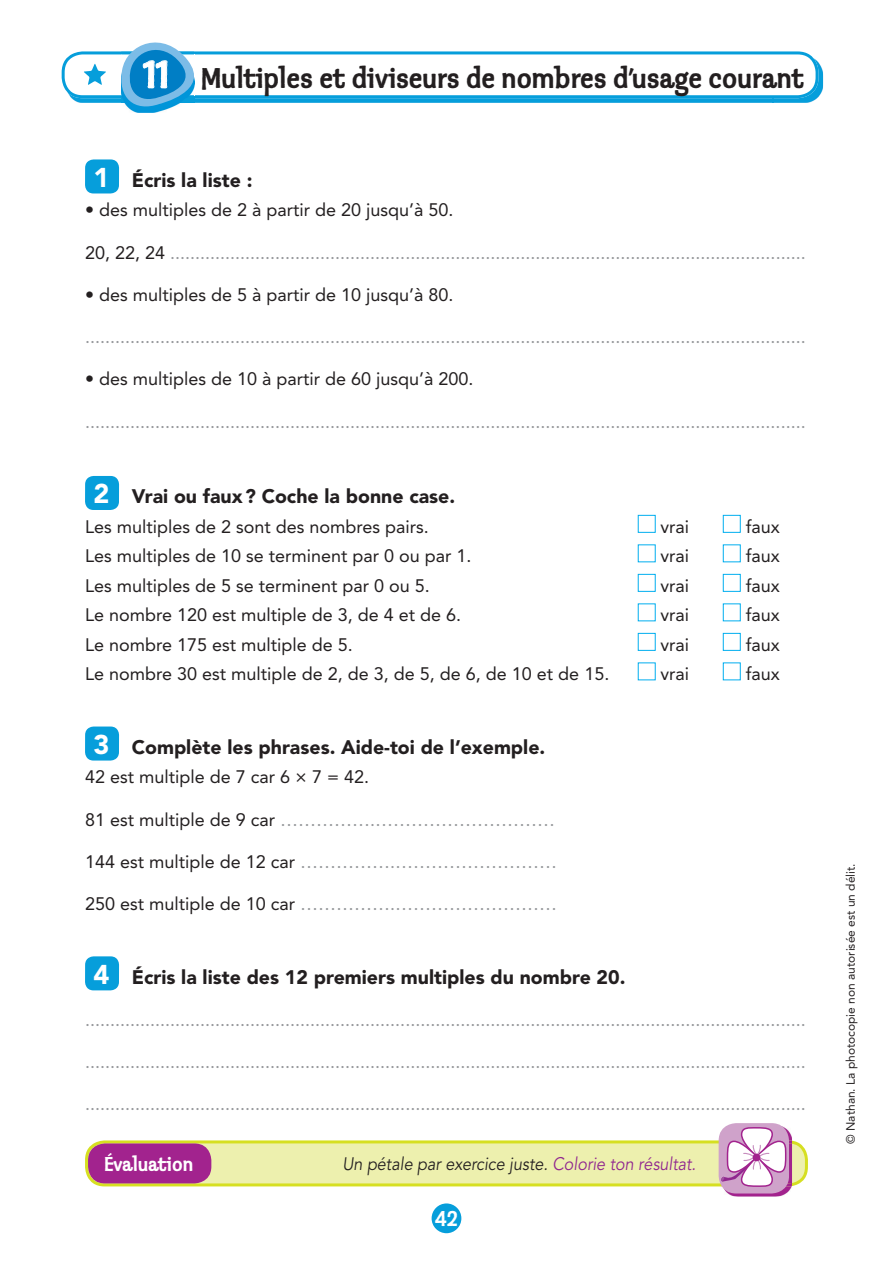
<style>
.page{position:relative;width:893px;height:1263px;background:#fff}
.page>*{position:absolute;margin:0;border:0;box-sizing:border-box;transform-origin:0 0}
.t1{font:30px "Klepto ITC";color:#231f20}
.t2{font:22.5px "Klepto ITC";color:#fff}
.t3{font:21px "Klepto ITC";color:#fff}
.t4{font:900 19.5px "Avenir";color:#231f20}
.t5{font:18px "Avenir";color:#939598}
.t6{font:18px "Avenir";color:#231f20}
.t7{font:italic 18px "Avenir";color:#231f20;scale:.9 1}
.t8{font:12px "Avenir";color:#231f20}
.s1{font-size:40.5px;color:#fff}
.s2{font-size:27px;color:#fff}
.s3{color:#231f20}
.s4{color:#939598}
.s5{color:#90268f}
</style>
<div class="page">
<div style="left:432px;top:1203px;width:29px;height:30px;background:#069edb;border-radius:50%"></div>
<img style="left:723px;top:1188px;width:68px;height:8px">
<div style="left:719px;top:1123px;width:70px;height:70px;background:#cfa2ca;border-radius:18px"></div>
<svg style="left:85px;top:1125px;width:723px;height:63px"></svg>
<div style="left:85px;top:159px;width:34px;height:34px;background:#069edb;border-radius:9px"></div>
<div style="left:85px;top:476px;width:34px;height:34px;background:#069edb;border-radius:9px"></div>
<div style="left:638px;top:515px;width:18px;height:18px;border:1px solid #00aeef"></div>
<div style="left:723px;top:515px;width:18px;height:18px;border:1px solid #00aeef"></div>
<div style="left:723px;top:544px;width:18px;height:18px;border:1px solid #00aeef"></div>
<div style="left:638px;top:574px;width:18px;height:18px;border:1px solid #00aeef"></div>
<div style="left:723px;top:574px;width:18px;height:18px;border:1px solid #00aeef"></div>
<div style="left:723px;top:603px;width:18px;height:18px;border:1px solid #00aeef"></div>
<div style="left:638px;top:633px;width:18px;height:18px;border:1px solid #00aeef"></div>
<div style="left:723px;top:633px;width:18px;height:18px;border:1px solid #00aeef"></div>
<div style="left:723px;top:662px;width:18px;height:18px;border:1px solid #00aeef"></div>
<div style="left:85px;top:726px;width:34px;height:34px;background:#069edb;border-radius:9px"></div>
<div style="left:85px;top:956px;width:34px;height:34px;background:#069edb;border-radius:9px"></div>
<svg style="left:62px;top:42px;width:757px;height:71px"></svg>
<p class="t1" style="left:144px;top:62px;width:661px"><span class="s1">11</span> Multiples et diviseurs de nombres d’usage courant</p>
<p class="t4" style="left:94px;top:172px;width:160px"><span class="s2">1</span> Écris la liste :</p>
<p class="t6" style="left:85px;top:203px;width:370px">• des multiples de 2 à partir de 20 jusqu’à 50.</p>
<p class="t5" style="left:85px;top:245px;width:722px"><span class="s3">20, 22, 24</span> ...............................................................................................................................</p>
<p class="t6" style="left:85px;top:287px;width:370px">• des multiples de 5 à partir de 10 jusqu’à 80.</p>
<p class="t5" style="left:85px;top:329px;width:722px">................................................................................................................................................</p>
<p class="t6" style="left:85px;top:372px;width:390px">• des multiples de 10 à partir de 60 jusqu’à 200.</p>
<p class="t5" style="left:85px;top:414px;width:722px">................................................................................................................................................</p>
<p class="t4" style="left:94px;top:488px;width:363px"><span class="s2">2</span> Vrai ou faux ? Coche la bonne case.</p>
<p class="t6" style="left:85px;top:519px;width:345px">Les multiples de 2 sont des nombres pairs.</p>
<p class="t6" style="left:661px;top:519px;width:30px">vrai</p>
<p class="t6" style="left:746px;top:519px;width:36px">faux</p>
<p class="t6" style="left:85px;top:549px;width:388px">Les multiples de 10 se terminent par 0 ou par 1.</p>
<p class="t6" style="left:661px;top:549px;width:30px">vrai</p>
<p class="t6" style="left:746px;top:549px;width:36px">faux</p>
<p class="t6" style="left:85px;top:578px;width:346px">Les multiples de 5 se terminent par 0 ou 5.</p>
<p class="t6" style="left:661px;top:578px;width:30px">vrai</p>
<p class="t6" style="left:746px;top:578px;width:36px">faux</p>
<p class="t6" style="left:85px;top:608px;width:378px">Le nombre 120 est multiple de 3, de 4 et de 6.</p>
<p class="t6" style="left:661px;top:608px;width:30px">vrai</p>
<p class="t6" style="left:746px;top:608px;width:36px">faux</p>
<p class="t6" style="left:85px;top:637px;width:269px">Le nombre 175 est multiple de 5.</p>
<p class="t6" style="left:661px;top:637px;width:30px">vrai</p>
<p class="t6" style="left:746px;top:637px;width:36px">faux</p>
<p class="t6" style="left:85px;top:667px;width:526px">Le nombre 30 est multiple de 2, de 3, de 5, de 6, de 10 et de 15.</p>
<p class="t6" style="left:661px;top:667px;width:30px">vrai</p>
<p class="t6" style="left:746px;top:667px;width:36px">faux</p>
<p class="t4" style="left:94px;top:739px;width:453px"><span class="s2">3</span> Complète les phrases. Aide-toi de l’exemple.</p>
<p class="t6" style="left:85px;top:770px;width:286px">42 est multiple de 7 car 6 × 7 = 42.</p>
<p class="t6" style="left:85px;top:812px;width:472px">81 est multiple de 9 car <span class="s4">…………….…………………………</span></p>
<p class="t6" style="left:85px;top:854px;width:474px">144 est multiple de 12 car <span class="s4">…………….………………………</span></p>
<p class="t6" style="left:85px;top:896px;width:474px">250 est multiple de 10 car <span class="s4">…………….………………………</span></p>
<p class="t4" style="left:94px;top:969px;width:533px"><span class="s2">4</span> Écris la liste des 12 premiers multiples du nombre 20.</p>
<p class="t5" style="left:85px;top:1012px;width:722px">................................................................................................................................................</p>
<p class="t5" style="left:85px;top:1054px;width:722px">................................................................................................................................................</p>
<p class="t5" style="left:85px;top:1097px;width:722px">................................................................................................................................................</p>
<p class="t3" style="left:104px;top:1153px;width:90px">Évaluation</p>
<p class="t7" style="left:342px;top:1157px;width:394px">Un pétale par exercice juste. <span class="s5">Colorie ton résultat.</span></p>
<p class="t2" style="left:435px;top:1207px;width:24px">42</p>
<p class="t8" style="left:846px;top:1144px;width:282px;rotate:-90deg">© Nathan. La photocopie non autorisée est un délit.</p>
</div>
